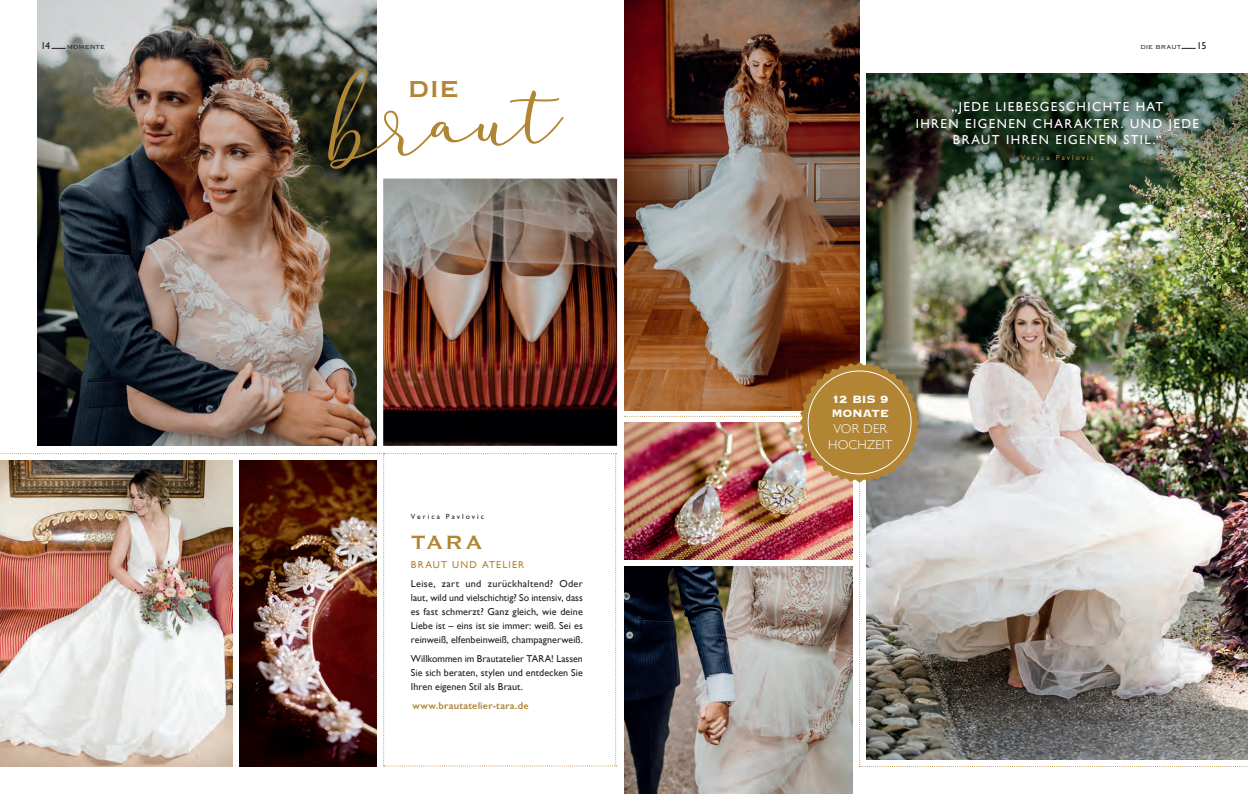
<style>
.page{position:relative;width:1248px;height:794px;background:#fff}
.page>*{position:absolute;margin:0;border:0;box-sizing:border-box;transform-origin:0 0}
._03_-_GillSans_Reg{font:94.2px "darloune";color:#b18534}
.t1{font:30px "Copperplate";color:#b18534}
._03_-_GillSans_Reg-2{font:25px "Copperplate";color:#b18534}
._03_-_GillSans_Reg-3{font:700 13.8px "Copperplate";letter-spacing:-.025em;color:#fff}
._03_-_GillSans_Reg-4{font:13px/16px "Gill Sans";letter-spacing:.11em;color:#fff;text-align:center}
._03_-_GillSans_Reg-5{font:300 13px "Gill Sans";letter-spacing:.01em;color:#fff}
._03_-_GillSans_Reg-6{font:10px/14px "Gill Sans";letter-spacing:.005em;color:#231f20;text-align:justify}
._03_-_GillSans_Reg-7{font:600 10px "Gill Sans";letter-spacing:.025em;color:#b18534}
._03_-_GillSans_Reg-8{font:10px "Gill Sans";letter-spacing:.12em;color:#b18534}
.t2{font:300 7.5px "Copperplate";color:#231f20}
._03_-_GillSans_Reg-9{font:7.5px "Gill Alternate One PL";letter-spacing:.27em;color:#231f20}
._03_-_GillSans_Reg-10{font:7.5px "Gill Alternate One PL";letter-spacing:.27em;color:#b18534}
</style>
<div class="page">
<img style="left:37px;top:0;width:339px;height:446px">
<img style="left:866px;top:74px;width:381px;height:288px">
<img style="left:624px;top:0;width:235px;height:362px">
<img style="left:624px;top:767px;width:228px;height:27px">
<img style="left:383px;top:178px;width:234px;height:268px">
<img style="left:0;top:453px;width:616px;height:313px">
<img style="left:624px;top:362px;width:624px;height:405px">
<div style="left:906px;top:92px;width:301px;height:78px;background:#231f20;opacity:.75"></div>
<svg style="left:51px;top:48px;width:15px;height:1px"></svg>
<svg style="left:1181px;top:48px;width:14px;height:1px"></svg>
<p class="_03_-_GillSans_Reg-6" style="left:41px;top:38px;width:11px">14</p>
<p class="t2" style="left:67px;top:42px;width:40px">MOMENTE</p>
<p class="t2" style="left:1140px;top:42px;width:43px">DIE BRAUT</p>
<p class="_03_-_GillSans_Reg-6" style="left:1196px;top:38px;width:11px">15</p>
<p class="_03_-_GillSans_Reg" style="left:325px;top:72px;width:233px;rotate:-5deg">Braut</p>
<p class="t1" style="left:407px;top:69px;width:53px">DIE</p>
<p class="_03_-_GillSans_Reg-9" style="left:411px;top:512px;width:75px">Verica Pavlovic</p>
<p class="_03_-_GillSans_Reg-2" style="left:411px;top:525px;width:73px">TARA</p>
<p class="_03_-_GillSans_Reg-8" style="left:411px;top:558px;width:115px">BRAUT UND ATELIER</p>
<p class="_03_-_GillSans_Reg-6" style="left:411px;top:576px;width:173px">Leise, zart und zurückhaltend? Oder laut, wild und vielschichtig? So intensiv, dass es fast schmerzt? Ganz gleich, wie deine Liebe ist – eins ist sie immer: weiß. Sei es reinweiß, elfenbeinweiß, champagnerweiß.</p>
<p class="_03_-_GillSans_Reg-6" style="left:411px;top:651px;width:173px">Willkommen im Brautatelier TARA! Lassen Sie sich beraten, stylen und entdecken Sie Ihren eigenen Stil als Braut.</p>
<p class="_03_-_GillSans_Reg-7" style="left:412px;top:700px;width:118px">www.brautatelier-tara.de</p>
<p class="_03_-_GillSans_Reg-4" style="left:915px;top:99px;width:285px">„JEDE LIEBESGESCHICHTE HAT<br>IHREN EIGENEN CHARAKTER. UND JEDE<br>BRAUT IHREN EIGENEN STIL.“</p>
<p class="_03_-_GillSans_Reg-10" style="left:1020px;top:153px;width:75px">Verica Pavlovic</p>
<p class="_03_-_GillSans_Reg-3" style="left:831px;top:390px;width:58px">12 BIS 9</p>
<p class="_03_-_GillSans_Reg-3" style="left:831px;top:404px;width:59px">MONATE</p>
<p class="_03_-_GillSans_Reg-5" style="left:833px;top:418px;width:55px">VOR DER</p>
<p class="_03_-_GillSans_Reg-5" style="left:828px;top:435px;width:65px">HOCHZEIT</p>
</div>
